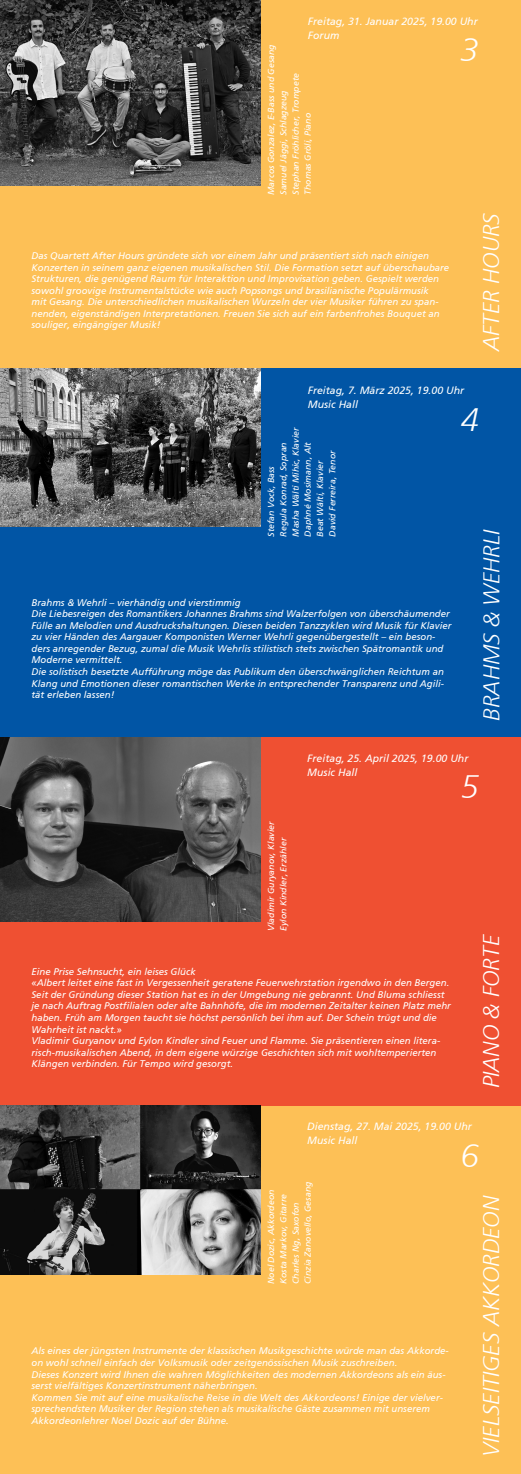
<style>
.page{position:relative;width:521px;height:1474px;background:#fff}
.page>*{position:absolute;margin:0;border:0;box-sizing:border-box;transform-origin:0 0}
.t1{font:italic 300 32.38px "Frutiger";color:#fff}
.t2{font:italic 300 22.75px "Frutiger";color:#fff}
.t3{font:italic 10.5px/14px "Frutiger";color:#fff}
.t4{font:italic 9.62px/11.5px "Frutiger";color:#fff}
.t5{font:italic 8.75px/12.2px "Frutiger";color:#fff}
</style>
<div class="page">
<div style="left:0;top:0;width:521px;height:368px;background:#fdc056"></div>
<div style="left:1px;top:1105px;width:520px;height:368px;background:#fdc056"></div>
<div style="left:0;top:368px;width:521px;height:369px;background:#0155a5"></div>
<div style="left:0;top:737px;width:521px;height:368px;background:#ef5032"></div>
<img style="left:0;top:369px;width:260px;height:157px">
<img style="left:0;top:0;width:261px;height:185px">
<img style="left:0;top:737px;width:260px;height:184px">
<img style="left:0;top:1105px;width:260px;height:169px">
<p class="t3" style="left:308px;top:14px;width:171px">Freitag, 31. Januar 2025, 19.00 Uhr<br>Forum</p>
<h1 class="t1" style="left:461px;top:32px;width:20px">3</h1>
<p class="t5" style="left:265px;top:195px;width:152px;rotate:-90deg">Marcos Gonzalez, E-Bass und Gesang<br>Samuel Jäggi, Schlagzeug<br>Stephan Fröhlicher, Trompete<br>Thomas Gröli, Piano</p>
<p class="t4" style="left:32px;top:250px;width:419px">Das Quartett After Hours gründete sich vor einem Jahr und präsentiert sich nach einigen Konzerten in seinem ganz eigenen musikalischen Stil. Die Formation setzt auf überschaubare Strukturen, die genügend Raum für Interaktion und Improvisation geben. Gespielt werden sowohl groovige Instrumentalstücke wie auch Popsongs und brasilianische Populärmusik<br>mit Gesang. Die unterschiedlichen musikalischen Wurzeln der vier Musiker führen zu span&shy;nenden, eigenständigen Interpretationen. Freuen Sie sich auf ein farbenfrohes Bouquet an souliger, eingängiger Musik!</p>
<h2 class="t2" style="left:478px;top:351px;width:140px;rotate:-90deg">AFTER HOURS</h2>
<p class="t3" style="left:308px;top:384px;width:158px">Freitag, 7. März 2025, 19.00 Uhr<br>Music Hall</p>
<h1 class="t1" style="left:461px;top:401px;width:20px">4</h1>
<p class="t5" style="left:265px;top:536px;width:111px;rotate:-90deg">Stefan Vock, Bass<br>Regula Konrad, Sopran<br>Masha Wälti Mihic, Klavier<br>Daphné Mosimann, Alt<br>Beat Wälti, Klavier<br>David Ferreira, Tenor</p>
<h2 class="t2" style="left:479px;top:721px;width:193px;rotate:-90deg">BRAHMS &amp; WEHRLI</h2>
<p class="t4" style="left:32px;top:596px;width:421px">Brahms &amp; Wehrli – vierhändig und vierstimmig<br>Die Liebesreigen des Romantikers Johannes Brahms sind Walzerfolgen von überschäumender Fülle an Melodien und Ausdruckshaltungen. Diesen beiden Tanzzyklen wird Musik für Klavier zu vier Händen des Aargauer Komponisten Werner Wehrli gegenübergestellt – ein beson&shy;ders anregender Bezug, zumal die Musik Wehrlis stilistisch stets zwischen Spätromantik und Moderne vermittelt.<br>Die solistisch besetzte Aufführung möge das Publikum den überschwänglichen Reichtum an Klang und Emotionen dieser romantischen Werke in entsprechender Transparenz und Agili&shy;tät erleben lassen!</p>
<p class="t5" style="left:265px;top:931px;width:111px;rotate:-90deg">Vladimir Guryanov, Klavier<br>Eylon Kindler, Erzähler</p>
<p class="t3" style="left:307px;top:751px;width:163px">Freitag, 25. April 2025, 19.00 Uhr<br>Music Hall</p>
<h1 class="t1" style="left:461px;top:768px;width:20px">5</h1>
<p class="t4" style="left:32px;top:965px;width:421px">Eine Prise Sehnsucht, ein leises Glück<br>«Albert leitet eine fast in Vergessenheit geratene Feuerwehrstation irgendwo in den Bergen.<br>Seit der Gründung dieser Station hat es in der Umgebung nie gebrannt. Und Bluma schliesst je nach Auftrag Postfilialen oder alte Bahnhöfe, die im modernen Zeitalter keinen Platz mehr haben. Früh am Morgen taucht sie höchst persönlich bei ihm auf. Der Schein trügt und die Wahrheit ist nackt.»<br>Vladimir Guryanov und Eylon Kindler sind Feuer und Flamme. Sie präsentieren einen litera&shy;risch-musikalischen Abend, in dem eigene würzige Geschichten sich mit wohltemperierten Klängen verbinden. Für Tempo wird gesorgt.</p>
<h2 class="t2" style="left:478px;top:1088px;width:155px;rotate:-90deg">PIANO &amp; FORTE</h2>
<p class="t3" style="left:307px;top:1119px;width:166px">Dienstag, 27. Mai 2025, 19.00 Uhr<br>Music Hall</p>
<h1 class="t1" style="left:461px;top:1137px;width:20px">6</h1>
<p class="t5" style="left:265px;top:1283px;width:104px;rotate:-90deg">Noel Dozic, Akkordeon<br>Kosta Markov, Gitarre<br>Charles Ng, Saxofon<br>Cinzia Zanovello, Gesang</p>
<h2 class="t2" style="left:478px;top:1456px;width:262px;rotate:-90deg">VIELSEITIGES AKKORDEON</h2>
<p class="t4" style="left:32px;top:1345px;width:419px">Als eines der jüngsten Instrumente der klassischen Musikgeschichte würde man das Akkorde&shy;on wohl schnell einfach der Volksmusik oder zeitgenössischen Musik zuschreiben.<br>Dieses Konzert wird Ihnen die wahren Möglichkeiten des modernen Akkordeons als ein äus&shy;serst vielfältiges Konzertinstrument näherbringen.<br>Kommen Sie mit auf eine musikalische Reise in die Welt des Akkordeons! Einige der vielver&shy;sprechendsten Musiker der Region stehen als musikalische Gäste zusammen mit unserem Akkordeonlehrer Noel Dozic auf der Bühne.</p>
</div>
